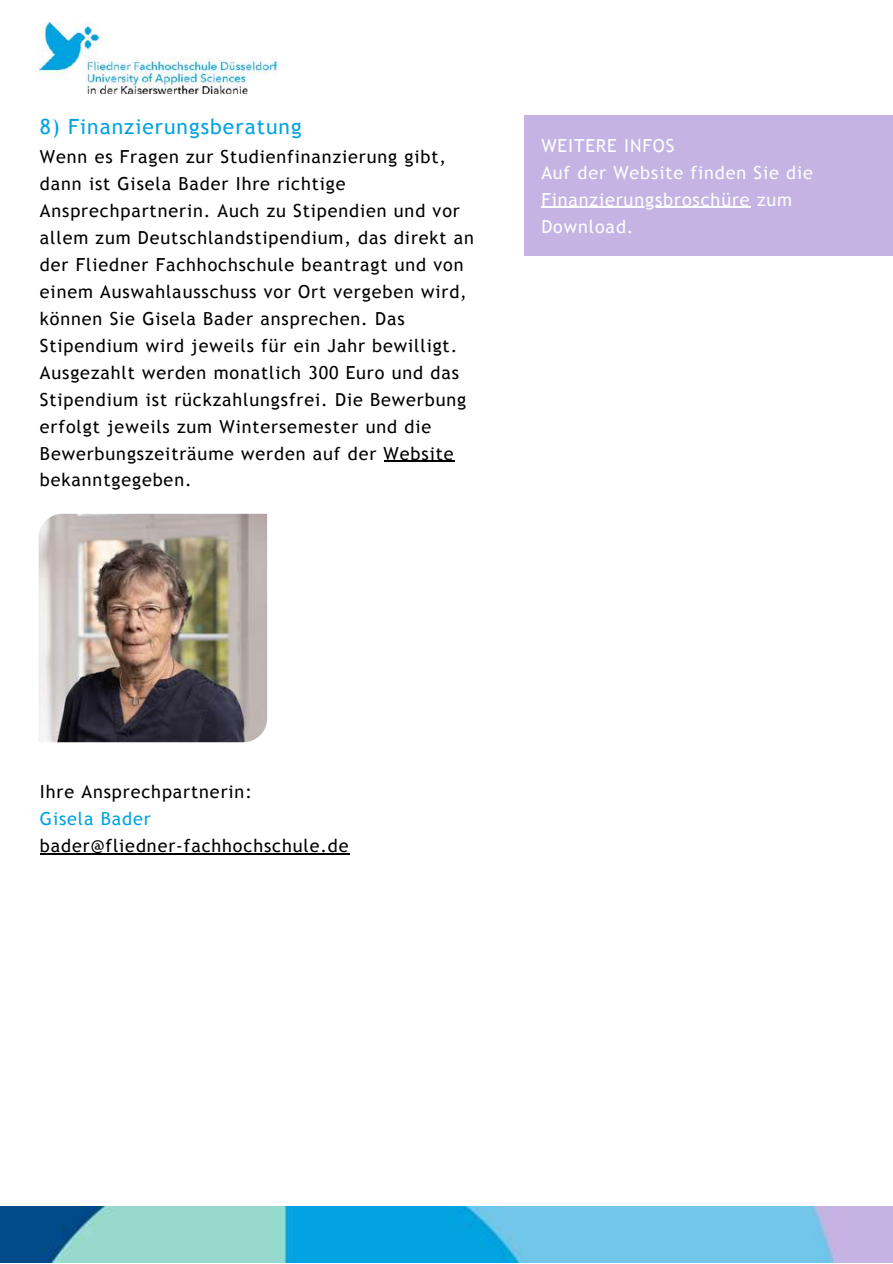
<style>
.page{position:relative;width:893px;height:1264px;background:#fff}
.page>*{position:absolute;margin:0;border:0;box-sizing:border-box;transform-origin:0 0}
.t1{font:21px "Trebuchet MS";letter-spacing:.05em;color:#00a3e0}
.t2{font:18px/27px "Trebuchet MS";letter-spacing:.05em;color:#000}
.t3{font:18px/27px "Trebuchet MS";letter-spacing:.05em;color:#fdfefe}
.t4{font:18px "Trebuchet MS";letter-spacing:.05em;color:#00a3e0}
</style>
<div class="page">
<img style="left:40px;top:22px;width:236px;height:71px">
<img style="left:0;top:1206px;width:892px;height:56px">
<img style="left:39px;top:514px;width:228px;height:228px">
<hr style="left:383px;top:460px;width:71px;height:2px;background:#000">
<hr style="left:40px;top:853px;width:309px;height:1px;background:#000">
<div style="left:524px;top:116px;width:368px;height:140px;background:#c5b4e3"></div>
<hr style="left:541px;top:207px;width:209px;height:1px;background:#fdfefe">
<p class="t1" style="left:40px;top:115px;width:263px">8) Finanzierungsberatung</p>
<p class="t2" style="left:40px;top:143px;width:435px">Wenn es Fragen zur Studienfinanzierung gibt, dann ist Gisela Bader Ihre richtige Ansprechpartnerin. Auch zu Stipendien und vor allem zum Deutschlandstipendium, das direkt an der Fliedner Fachhochschule beantragt und von einem Auswahlausschuss vor Ort vergeben wird, können Sie Gisela Bader ansprechen. Das Stipendium wird jeweils für ein Jahr bewilligt.<br>Ausgezahlt werden monatlich 300 Euro und das Stipendium ist rückzahlungsfrei. Die Bewerbung erfolgt jeweils zum Wintersemester und die Bewerbungszeiträume werden auf der Website bekanntgegeben.</p>
<p class="t3" style="left:541px;top:132px;width:273px">WEITERE INFOS<br>Auf der Website finden Sie die<br>Finanzierungsbroschüre zum<br>Download.</p>
<p class="t2" style="left:40px;top:778px;width:213px">Ihre Ansprechpartnerin:</p>
<p class="t4" style="left:40px;top:808px;width:112px">Gisela Bader</p>
<p class="t2" style="left:40px;top:832px;width:310px">bader@fliedner-fachhochschule.de</p>
</div>
